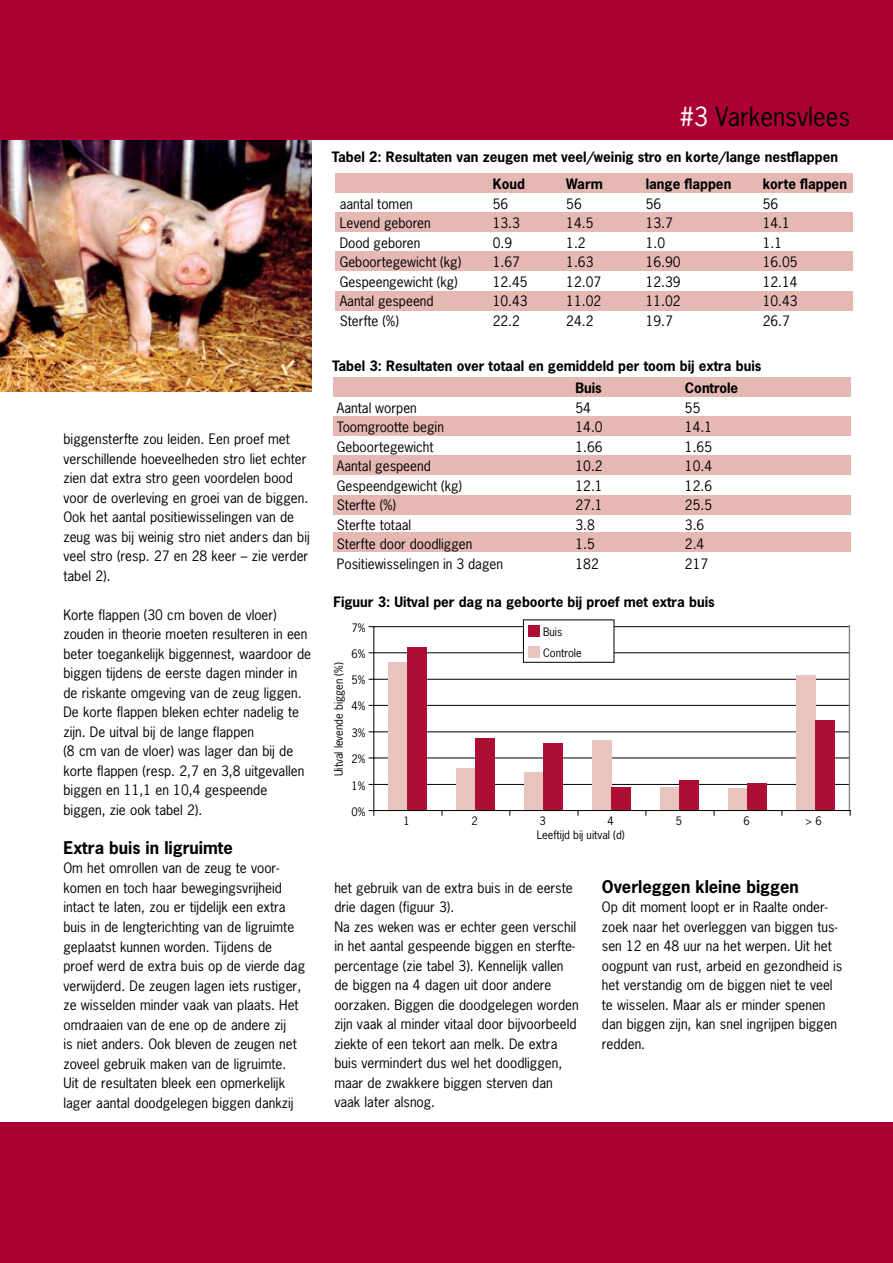
<style>
.page{position:relative;width:893px;height:1263px;background:#fff}
.page>*{position:absolute;margin:0;border:0;box-sizing:border-box;transform-origin:0 0}
.t1{font:24.75px "News Gothic";color:#000}
.t2{font:700 16.5px "News Gothic";color:#000}
.t3{font:13.5px/19.5px "News Gothic";color:#000}
.t4{font:700 13.5px "News Gothic";color:#000}
.t5{font:10.95px/21px "News Gothic";color:#000}
.s1{color:#fff}
</style>
<div class="page">
<div style="left:0;top:0;width:893px;height:140px;background:#ab0132"></div>
<div style="left:0;top:1123px;width:893px;height:140px;background:#ab0132"></div>
<img style="left:0;top:140px;width:311px;height:252px">
<div style="left:336px;top:251px;width:517px;height:19px;background:#e6b8b3"></div>
<div style="left:336px;top:291px;width:517px;height:20px;background:#e6b8b3"></div>
<div style="left:336px;top:173px;width:517px;height:20px;background:#e6b8b3"></div>
<div style="left:336px;top:213px;width:517px;height:19px;background:#e6b8b3"></div>
<div style="left:333px;top:455px;width:517px;height:19px;background:#e6b8b3"></div>
<div style="left:333px;top:495px;width:517px;height:20px;background:#e6b8b3"></div>
<div style="left:333px;top:532px;width:517px;height:20px;background:#e6b8b3"></div>
<div style="left:333px;top:377px;width:517px;height:20px;background:#e6b8b3"></div>
<div style="left:333px;top:417px;width:517px;height:19px;background:#e6b8b3"></div>
<svg style="left:374px;top:626px;width:475px;height:159px"></svg>
<hr style="left:849px;top:626px;width:1px;height:184px;background:#828181">
<div style="left:388px;top:662px;width:19px;height:148px;background:#e9c4bf"></div>
<div style="left:456px;top:768px;width:19px;height:42px;background:#e9c4bf"></div>
<div style="left:524px;top:772px;width:19px;height:38px;background:#e9c4bf"></div>
<div style="left:592px;top:740px;width:19px;height:70px;background:#e9c4bf"></div>
<div style="left:660px;top:787px;width:19px;height:23px;background:#e9c4bf"></div>
<div style="left:728px;top:788px;width:19px;height:22px;background:#e9c4bf"></div>
<div style="left:796px;top:675px;width:19px;height:135px;background:#e9c4bf"></div>
<div style="left:407px;top:647px;width:20px;height:163px;background:#ab0f33"></div>
<div style="left:475px;top:738px;width:20px;height:72px;background:#ab0f33"></div>
<div style="left:543px;top:743px;width:20px;height:67px;background:#ab0f33"></div>
<div style="left:611px;top:787px;width:20px;height:23px;background:#ab0f33"></div>
<div style="left:679px;top:780px;width:20px;height:30px;background:#ab0f33"></div>
<div style="left:747px;top:783px;width:20px;height:27px;background:#ab0f33"></div>
<div style="left:815px;top:720px;width:20px;height:90px;background:#ab0f33"></div>
<hr style="left:374px;top:627px;width:1px;height:183px;background:#000">
<hr style="left:374px;top:810px;width:476px;height:1px;background:#000">
<svg style="left:369px;top:810px;width:6px;height:5px"></svg>
<div style="left:524px;top:620px;width:90px;height:42px;background:#fff"></div>
<div style="left:528px;top:625px;width:11px;height:11px;background:#ab0f33"></div>
<div style="left:528px;top:646px;width:11px;height:11px;background:#e9c4bf"></div>
<p class="t3" style="left:63px;top:429px;width:248px">biggensterfte zou leiden. Een proef met verschillende hoeveelheden stro liet echter zien dat extra stro geen voordelen bood voor de overleving en groei van de biggen.<br>Ook het aantal positiewisselingen van de zeug was bij weinig stro niet anders dan bij veel stro (resp. 27 en 28 keer – zie verder tabel 2).</p>
<p class="t3" style="left:63px;top:605px;width:249px">Korte flappen (30 cm boven de vloer) zouden in theorie moeten resulteren in een beter toegankelijk biggennest, waardoor de biggen tijdens de eerste dagen minder in de riskante omgeving van de zeug liggen.<br>De korte flappen bleken echter nadelig te zijn. De uitval bij de lange flappen<br>(8 cm van de vloer) was lager dan bij de korte flappen (resp. 2,7 en 3,8 uitgevallen biggen en 11,1 en 10,4 gespeende biggen, zie ook tabel 2).</p>
<p class="t2" style="left:63px;top:837px;width:171px">Extra buis in ligruimte</p>
<p class="t3" style="left:63px;top:858px;width:243px">Om het omrollen van de zeug te voor&shy;komen en toch haar bewegingsvrijheid intact te laten, zou er tijdelijk een extra buis in de lengterichting van de ligruimte geplaatst kunnen worden. Tijdens de proef werd de extra buis op de vierde dag verwijderd. De zeugen lagen iets rustiger, ze wisselden minder vaak van plaats. Het omdraaien van de ene op de andere zij<br>is niet anders. Ook bleven de zeugen net zoveel gebruik maken van de ligruimte.<br>Uit de resultaten bleek een opmerkelijk lager aantal doodgelegen biggen dankzij</p>
<h1 class="t1" style="left:680px;top:101px;width:172px"><span class="s1">#3</span> Varkensvlees</h1>
<p class="t4" style="left:332px;top:148px;width:508px">Tabel 2: Resultaten van zeugen met veel/weinig stro en korte/lange nestflappen</p>
<p class="t4" style="left:493px;top:175px;width:34px">Koud</p>
<p class="t4" style="left:566px;top:175px;width:38px">Warm</p>
<p class="t4" style="left:646px;top:175px;width:87px">lange flappen</p>
<p class="t4" style="left:763px;top:175px;width:86px">korte flappen</p>
<p class="t3" style="left:340px;top:194px;width:75px">aantal tomen</p>
<p class="t3" style="left:493px;top:194px;width:17px">56</p>
<p class="t3" style="left:566px;top:194px;width:17px">56</p>
<p class="t3" style="left:646px;top:194px;width:17px">56</p>
<p class="t3" style="left:763px;top:194px;width:17px">56</p>
<p class="t3" style="left:340px;top:213px;width:93px">Levend geboren</p>
<p class="t3" style="left:493px;top:213px;width:29px">13.3</p>
<p class="t3" style="left:566px;top:213px;width:29px">14.5</p>
<p class="t3" style="left:646px;top:213px;width:29px">13.7</p>
<p class="t3" style="left:763px;top:213px;width:29px">14.1</p>
<p class="t3" style="left:340px;top:233px;width:82px">Dood geboren</p>
<p class="t3" style="left:493px;top:233px;width:21px">0.9</p>
<p class="t3" style="left:566px;top:233px;width:21px">1.2</p>
<p class="t3" style="left:646px;top:233px;width:21px">1.0</p>
<p class="t3" style="left:763px;top:233px;width:21px">1.1</p>
<p class="t3" style="left:340px;top:252px;width:123px">Geboortegewicht (kg)</p>
<p class="t3" style="left:493px;top:252px;width:29px">1.67</p>
<p class="t3" style="left:566px;top:252px;width:29px">1.63</p>
<p class="t3" style="left:646px;top:252px;width:36px">16.90</p>
<p class="t3" style="left:763px;top:252px;width:36px">16.05</p>
<p class="t3" style="left:340px;top:272px;width:120px">Gespeengewicht (kg)</p>
<p class="t3" style="left:493px;top:272px;width:36px">12.45</p>
<p class="t3" style="left:566px;top:272px;width:36px">12.07</p>
<p class="t3" style="left:646px;top:272px;width:36px">12.39</p>
<p class="t3" style="left:763px;top:272px;width:36px">12.14</p>
<p class="t3" style="left:340px;top:291px;width:95px">Aantal gespeend</p>
<p class="t3" style="left:493px;top:291px;width:36px">10.43</p>
<p class="t3" style="left:566px;top:291px;width:36px">11.02</p>
<p class="t3" style="left:646px;top:291px;width:36px">11.02</p>
<p class="t3" style="left:763px;top:291px;width:36px">10.43</p>
<p class="t3" style="left:340px;top:311px;width:61px">Sterfte (%)</p>
<p class="t3" style="left:493px;top:311px;width:29px">22.2</p>
<p class="t3" style="left:566px;top:311px;width:29px">24.2</p>
<p class="t3" style="left:646px;top:311px;width:29px">19.7</p>
<p class="t3" style="left:763px;top:311px;width:29px">26.7</p>
<p class="t4" style="left:332px;top:357px;width:431px">Tabel 3: Resultaten over totaal en gemiddeld per toom bij extra buis</p>
<p class="t4" style="left:575px;top:379px;width:28px">Buis</p>
<p class="t4" style="left:685px;top:379px;width:55px">Controle</p>
<p class="t3" style="left:337px;top:398px;width:81px">Aantal worpen</p>
<p class="t3" style="left:575px;top:398px;width:17px">54</p>
<p class="t3" style="left:685px;top:398px;width:17px">55</p>
<p class="t3" style="left:337px;top:417px;width:109px">Toomgrootte begin</p>
<p class="t3" style="left:575px;top:417px;width:29px">14.0</p>
<p class="t3" style="left:685px;top:417px;width:29px">14.1</p>
<p class="t3" style="left:337px;top:437px;width:98px">Geboortegewicht</p>
<p class="t3" style="left:575px;top:437px;width:29px">1.66</p>
<p class="t3" style="left:685px;top:437px;width:29px">1.65</p>
<p class="t3" style="left:337px;top:456px;width:95px">Aantal gespeend</p>
<p class="t3" style="left:575px;top:456px;width:29px">10.2</p>
<p class="t3" style="left:685px;top:456px;width:29px">10.4</p>
<p class="t3" style="left:337px;top:476px;width:127px">Gespeendgewicht (kg)</p>
<p class="t3" style="left:575px;top:476px;width:29px">12.1</p>
<p class="t3" style="left:685px;top:476px;width:29px">12.6</p>
<p class="t3" style="left:337px;top:495px;width:61px">Sterfte (%)</p>
<p class="t3" style="left:575px;top:495px;width:29px">27.1</p>
<p class="t3" style="left:685px;top:495px;width:29px">25.5</p>
<p class="t3" style="left:337px;top:515px;width:76px">Sterfte totaal</p>
<p class="t3" style="left:575px;top:515px;width:21px">3.8</p>
<p class="t3" style="left:685px;top:515px;width:21px">3.6</p>
<p class="t3" style="left:337px;top:534px;width:137px">Sterfte door doodliggen</p>
<p class="t3" style="left:575px;top:534px;width:21px">1.5</p>
<p class="t3" style="left:685px;top:534px;width:21px">2.4</p>
<p class="t3" style="left:337px;top:554px;width:168px">Positiewisselingen in 3 dagen</p>
<p class="t3" style="left:575px;top:554px;width:25px">182</p>
<p class="t3" style="left:685px;top:554px;width:25px">217</p>
<p class="t4" style="left:333px;top:593px;width:383px">Figuur 3: Uitval per dag na geboorte bij proef met extra buis</p>
<p class="t5" style="left:352px;top:617px;width:15px">7%</p>
<p class="t5" style="left:352px;top:643px;width:15px">6%</p>
<p class="t5" style="left:328px;top:776px;width:115px;rotate:-90deg">Uitval levende biggen (%)</p>
<p class="t5" style="left:352px;top:670px;width:15px">5%</p>
<p class="t5" style="left:352px;top:696px;width:15px">4%</p>
<p class="t5" style="left:352px;top:722px;width:15px">3%</p>
<p class="t5" style="left:352px;top:748px;width:15px">2%</p>
<p class="t5" style="left:352px;top:775px;width:15px">1%</p>
<p class="t5" style="left:352px;top:801px;width:15px">0%</p>
<p class="t5" style="left:543px;top:621px;width:40px">Buis<br>Controle</p>
<p class="t5" style="left:403px;top:810px;width:8px">1</p>
<p class="t5" style="left:471px;top:810px;width:8px">2</p>
<p class="t5" style="left:539px;top:810px;width:8px">3</p>
<p class="t5" style="left:608px;top:810px;width:8px">4</p>
<p class="t5" style="left:676px;top:810px;width:8px">5</p>
<p class="t5" style="left:744px;top:810px;width:8px">6</p>
<p class="t5" style="left:805px;top:810px;width:18px">&gt; 6</p>
<p class="t5" style="left:537px;top:824px;width:90px">Leeftijd bij uitval (d)</p>
<p class="t3" style="left:334px;top:878px;width:246px">het gebruik van de extra buis in de eerste drie dagen (figuur 3).<br>Na zes weken was er echter geen verschil in het aantal gespeende biggen en sterfte&shy;percentage (zie tabel 3). Kennelijk vallen de biggen na 4 dagen uit door andere oorzaken. Biggen die doodgelegen worden zijn vaak al minder vitaal door bijvoorbeeld ziekte of een tekort aan melk. De extra buis vermindert dus wel het doodliggen, maar de zwakkere biggen sterven dan vaak later alsnog.</p>
<p class="t2" style="left:602px;top:875px;width:198px">Overleggen kleine biggen</p>
<p class="t3" style="left:602px;top:897px;width:242px">Op dit moment loopt er in Raalte onder&shy;zoek naar het overleggen van biggen tus&shy;sen 12 en 48 uur na het werpen. Uit het oogpunt van rust, arbeid en gezondheid is het verstandig om de biggen niet te veel te wisselen. Maar als er minder spenen dan biggen zijn, kan snel ingrijpen biggen redden.</p>
</div>
